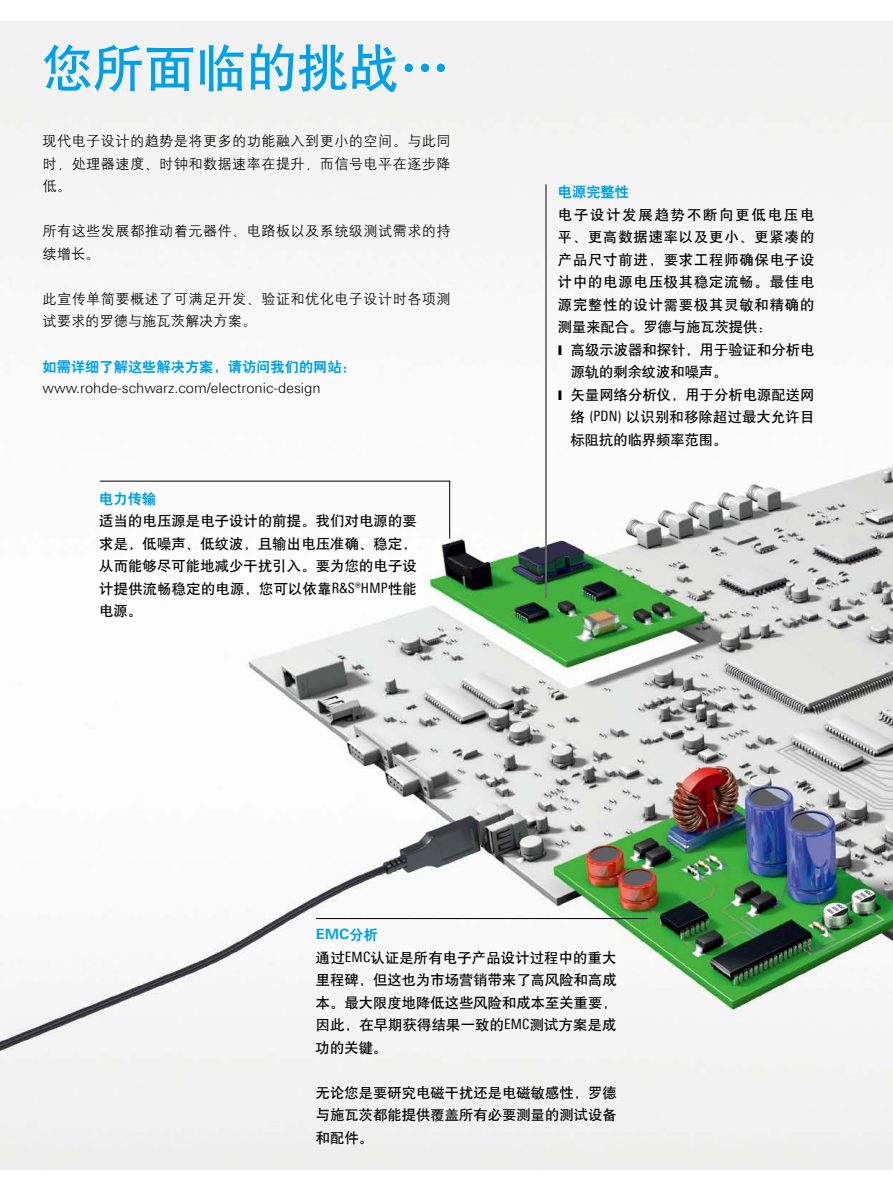
<style>
.page{position:relative;width:893px;height:1191px;background:#fff}
.page>*{position:absolute;margin:0;border:0;box-sizing:border-box;transform-origin:0 0}
.正文{font:51px "H Yb 1 gj";color:#00a1e9}
.正文-2{font:14.25px/22.5px "H Yb 1 gj";letter-spacing:.015em;color:#000;text-align:justify}
.正文-3{font:14.25px/22.5px "H Yg 2 gj";letter-spacing:.025em;color:#000}
.标点号{font:14.25px/22.5px "H Yb 1 gj";letter-spacing:.005em;color:#000}
.正文-4{font:300 14.25px "Linotype Univers 330";color:#000}
.正文-5{font:14.25px "H Yb 2 gj";color:#00a1e9}
.正文-6{font:700 14.25px "Linotype Univers 630";color:#00a1e9}
.s1{font-family:"Linotype Univers 420 Cn"}
.s2{font-family:"H Yb 2 gj";font-weight:400}
</style>
<div class="page">
<img style="left:0;top:21px;width:893px;height:1148px">
<hr style="left:545px;top:184px;width:2px;height:414px;background:#fff">
<hr style="left:546px;top:184px;width:1px;height:414px;background:#000">
<hr style="left:316px;top:918px;width:331px;height:1px;background:#000">
<svg style="left:99px;top:480px;width:351px;height:59px"></svg>
<svg style="left:559px;top:345px;width:3px;height:10px"></svg>
<svg style="left:559px;top:390px;width:3px;height:10px"></svg>
<p class="正文" style="left:43px;top:42px;width:410px">您所面临的挑战…</p>
<p class="正文-3" style="left:43px;top:130px;width:410px;text-align:justify">现代电子设计的趋势是将更多的功能融入到更小的空间。与此同时，处理器速度、时钟和数据速率在提升，而信号电平在逐步降低。</p>
<p class="正文-3" style="left:43px;top:220px;width:410px">所有这些发展都推动着元器件、电路板以及系统级测试需求的持续增长。</p>
<p class="正文-3" style="left:43px;top:287px;width:410px">此宣传单简要概述了可满足开发、验证和优化电子设计时各项测试要求的罗德与施瓦茨解决方案。</p>
<p class="正文-5" style="left:43px;top:359px;width:315px">如需详细了解这些解决方案，请访问我们的网站：</p>
<p class="正文-4" style="left:43px;top:379px;width:280px">www.rohde-schwarz.com/electronic-design</p>
<p class="正文-5" style="left:99px;top:491px;width:58px">电力传输</p>
<p class="正文-2" style="left:99px;top:510px;width:319px">适当的电压源是电子设计的前提。我们对电源的要求是，低噪声、低纹波，且输出电压准确、稳定，从而能够尽可能地减少干扰引入。要为您的电子设计提供流畅稳定的电源，您可以依靠<span class="s1">R&amp;S®HMP</span>性能电源。</p>
<p class="正文-5" style="left:558px;top:185px;width:73px">电源完整性</p>
<p class="正文-2" style="left:558px;top:203px;width:258px">电子设计发展趋势不断向更低电压电平、更高数据速率以及更小、更紧凑的产品尺寸前进，要求工程师确保电子设计中的电源电压极其稳定流畅。最佳电源完整性的设计需要极其灵敏和精确的测量来配合。罗德与施瓦茨提供：</p>
<p class="标点号" style="left:571px;top:338px;width:245px">高级示波器和探针，用于验证和分析电源轨的剩余纹波和噪声。</p>
<p class="标点号" style="left:571px;top:383px;width:245px;text-align:justify">矢量网络分析仪，用于分析电源配送网络 <span class="s1">(PDN)</span> 以识别和移除超过最大允许目标阻抗的临界频率范围。</p>
<p class="正文-6" style="left:316px;top:925px;width:64px">EMC<span class="s2">分析</span></p>
<p class="正文-2" style="left:316px;top:946px;width:302px">通过<span class="s1">EMC</span>认证是所有电子产品设计过程中的重大里程碑，但这也为市场营销带来了高风险和高成本。最大限度地降低这些风险和成本至关重要，因此，在早期获得结果一致的<span class="s1">EMC</span>测试方案是成功的关键。</p>
<p class="正文-2" style="left:316px;top:1081px;width:302px">无论您是要研究电磁干扰还是电磁敏感性，罗德与施瓦茨都能提供覆盖所有必要测量的测试设备和配件。</p>
</div>
